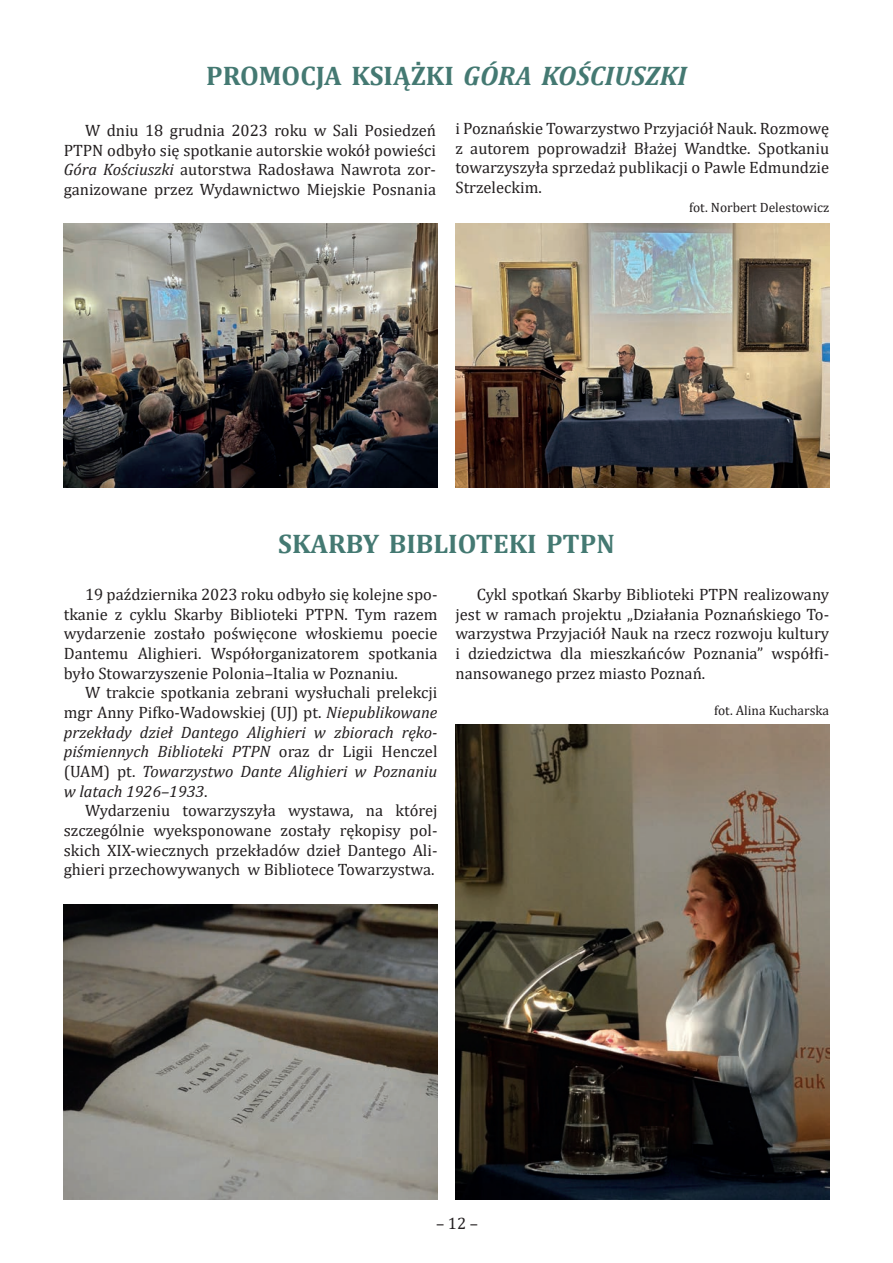
<style>
.page{position:relative;width:893px;height:1263px;background:#fff}
.page>*{position:absolute;margin:0;border:0;box-sizing:border-box;transform-origin:0 0}
.t1{font:700 27px "Cambria";color:#447972}
.t2{font:16.5px/19.6px "Cambria";color:#231f20;text-align:justify}
.t3{font:italic 16.5px/19.6px "Cambria";color:#231f20;text-align:justify}
.t4{font:13.5px "Cambria";color:#231f20}
.s1{font-style:italic}
.s2{font-style:normal}
</style>
<div class="page">
<img style="left:455px;top:224px;width:374px;height:263px">
<img style="left:64px;top:224px;width:373px;height:263px">
<img style="left:455px;top:725px;width:374px;height:474px">
<img style="left:64px;top:904px;width:373px;height:295px">
<h1 class="t1" style="left:206px;top:57px;width:482px">PROMOCJA KSIĄŻKI <span class="s1">GÓRA KOŚCIUSZKI</span></h1>
<p class="t2" style="left:455px;top:118px;width:375px">i Poznańskie Towarzystwo Przyjaciół Nauk. Rozmowę z autorem poprowadził Błażej Wandtke. Spotkaniu towarzyszyła sprzedaż publikacji o Pawle Edmundzie Strzeleckim.</p>
<p class="t4" style="left:689px;top:200px;width:141px">fot. Norbert Delestowicz</p>
<p class="t2" style="left:64px;top:121px;width:374px;text-indent:21px">W dniu 18 grudnia 2023 roku w Sali Posiedzeń PTPN odbyło się spotkanie autorskie wokół powieści <span class="s1">Góra Kościuszki</span> autorstwa Radosława Nawrota zor&shy;ganizowane przez Wydawnictwo Miejskie Posnania</p>
<h1 class="t1" style="left:278px;top:525px;width:338px">SKARBY BIBLIOTEKI PTPN</h1>
<p class="t2" style="left:64px;top:584px;width:375px;text-indent:21px">19 października 2023 roku odbyło się kolejne spo&shy;tkanie z cyklu Skarby Biblioteki PTPN. Tym razem wydarzenie zostało poświęcone włoskiemu poecie Dantemu Alighieri. Współorganizatorem spotkania było Stowarzyszenie Polonia–Italia w Poznaniu.</p>
<p class="t3" style="left:64px;top:682px;width:375px;text-indent:21px"><span class="s2">W trakcie spotkania zebrani wysłuchali prelekcji mgr Anny Pifko-Wadowskiej (UJ) pt.</span> Niepublikowane przekłady dzieł Dantego Alighieri w zbiorach ręko&shy;piśmiennych Biblioteki PTPN <span class="s2">oraz dr Ligii Henczel (UAM) pt.</span> Towarzystwo Dante Alighieri w Poznaniu w latach 1926–1933<span class="s2">.</span></p>
<p class="t2" style="left:64px;top:801px;width:375px;text-indent:21px">Wydarzeniu towarzyszyła wystawa, na której szczególnie wyeksponowane zostały rękopisy pol&shy;skich XIX-wiecznych przekładów dzieł Dantego Ali&shy;ghieri przechowywanych w Bibliotece Towarzystwa.</p>
<p class="t2" style="left:455px;top:584px;width:375px;text-indent:21px">Cykl spotkań Skarby Biblioteki PTPN realizowany jest w ramach projektu „Działania Poznańskiego To&shy;warzystwa Przyjaciół Nauk na rzecz rozwoju kultury i dziedzictwa dla mieszkańców Poznania” współfi&shy;nansowanego przez miasto Poznań.</p>
<p class="t4" style="left:714px;top:702px;width:117px">fot. Alina Kucharska</p>
<p class="t2" style="left:436px;top:1213px;width:44px">– 12 –</p>
</div>
